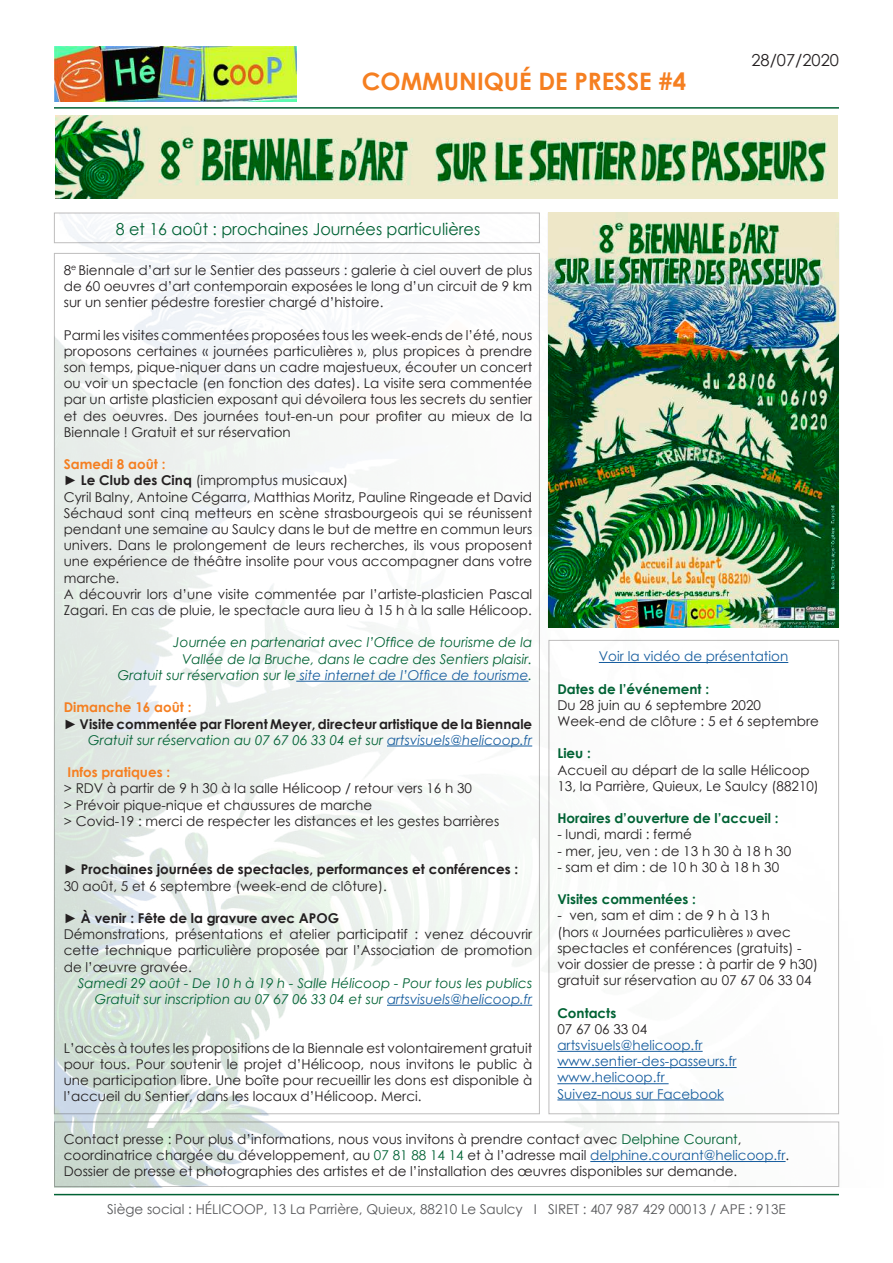
<style>
.page{position:relative;width:893px;height:1263px;background:#fff}
.page>*{position:absolute;margin:0;border:0;box-sizing:border-box;transform-origin:0 0}
.t1{font:700 24px "Century Gothic";color:#f57f21}
.t2{font:16.5px "Century Gothic";color:#006234}
.t3{font:16.5px "Century Gothic";color:#231f20}
.t4{font:13.5px/16.2px "Century Gothic";color:#231f20}
.t5{font:italic 13.5px/16.2px "Century Gothic";color:#006234;text-align:right}
.t6{font:700 13.5px/16.2px "Century Gothic";color:#231f20;text-align:right}
.t7{font:13.5px/16.2px "Century Gothic";color:#175d9e}
.t8{font:13.5px "Century Gothic";color:#57585a}
.t9{font:700 13.5px "Century Gothic";color:#006234}
.t10{font:700 13.5px "Century Gothic";color:#f57f21}
.s1{font-weight:700;color:#f57f21}
.s2{font-weight:700}
.s3{color:#175d9e}
.s4{font-weight:400;font-style:italic;color:#006234}
.s5{font-weight:400;font-style:italic;color:#175d9e}
.s6{color:#006234}
</style>
<div class="page">
<img style="left:54px;top:218px;width:786px;height:969px">
<hr style="left:599px;top:662px;width:189px;height:1px;background:#175d9e">
<hr style="left:557px;top:1051px;width:146px;height:1px;background:#175d9e">
<hr style="left:557px;top:1067px;width:180px;height:1px;background:#175d9e">
<hr style="left:557px;top:1083px;width:112px;height:1px;background:#175d9e">
<hr style="left:557px;top:1099px;width:167px;height:1px;background:#175d9e">
<img style="left:54px;top:47px;width:243px;height:54px">
<hr style="left:54px;top:107px;width:785px;height:2px;background:#006234">
<img style="left:55px;top:115px;width:782px;height:83px">
<hr style="left:296px;top:681px;width:232px;height:1px;background:#175d9e">
<hr style="left:387px;top:746px;width:145px;height:1px;background:#175d9e">
<hr style="left:387px;top:1005px;width:145px;height:1px;background:#175d9e">
<hr style="left:54px;top:1194px;width:785px;height:1px;background:#006234">
<img style="left:548px;top:213px;width:290px;height:414px">
<hr style="left:590px;top:1161px;width:196px;height:1px;background:#175d9e">
<h1 class="t1" style="left:362px;top:63px;width:326px">COMMUNIQUÉ DE PRESSE #4</h1>
<p class="t3" style="left:751px;top:49px;width:89px">28/07/2020</p>
<p class="t2" style="left:116px;top:217px;width:366px">8 et 16 août : prochaines Journées particulières</p>
<p class="t4" style="left:64px;top:262px;width:470px;text-align:justify">8<sup>e</sup> Biennale d’art sur le Sentier des passeurs : galerie à ciel ouvert de plus de 60 oeuvres d’art contemporain exposées le long d’un circuit de 9 km sur un sentier pédestre forestier chargé d’histoire.</p>
<p class="t4" style="left:64px;top:326px;width:470px;text-align:justify">Parmi les visites commentées proposées tous les week-ends de l’été, nous proposons certaines « journées particulières », plus propices à prendre son temps, pique-niquer dans un cadre majestueux, écouter un concert ou voir un spectacle (en fonction des dates). La visite sera commentée par un artiste plasticien exposant qui dévoilera tous les secrets du sentier et des oeuvres. Des journées tout-en-un pour profiter au mieux de la Biennale ! Gratuit et sur réservation</p>
<p class="t4" style="left:64px;top:456px;width:470px"><span class="s1">Samedi 8 août :<br></span><span class="s2">► Le Club des Cinq</span> (impromptus musicaux)<br>Cyril Balny, Antoine Cégarra, Matthias Moritz, Pauline Ringeade et David Séchaud sont cinq metteurs en scène strasbourgeois qui se réunissent pendant une semaine au Saulcy dans le but de mettre en commun leurs univers. Dans le prolongement de leurs recherches, ils vous proposent une expérience de théâtre insolite pour vous accompagner dans votre marche.<br>A découvrir lors d’une visite commentée par l’artiste-plasticien Pascal Zagari. En cas de pluie, le spectacle aura lieu à 15 h à la salle Hélicoop.</p>
<p class="t5" style="left:118px;top:634px;width:416px">Journée en partenariat avec l’Office de tourisme de la<br>Vallée de la Bruche, dans le cadre des Sentiers plaisir.<br>Gratuit sur réservation sur le <span class="s3">site internet de l’Office de tourisme</span>.</p>
<p class="t10" style="left:64px;top:697px;width:129px">Dimanche 16 août :</p>
<p class="t6" style="left:64px;top:715px;width:470px">► Visite commentée par Florent Meyer, directeur artistique de la Biennale<br><span class="s4">Gratuit sur réservation au 07 67 06 33 04 et sur</span> <span class="s5">artsvisuels@helicoop.fr</span></p>
<p class="t10" style="left:68px;top:762px;width:104px">Infos pratiques :</p>
<p class="t4" style="left:64px;top:780px;width:437px">&gt; RDV à partir de 9 h 30 à la salle Hélicoop / retour vers 16 h 30<br>&gt; Prévoir pique-nique et chaussures de marche<br>&gt; Covid-19 : merci de respecter les distances et les gestes barrières</p>
<p class="t6" style="left:64px;top:861px;width:456px">► Prochaines journées de spectacles, performances et conférences :</p>
<p class="t4" style="left:64px;top:877px;width:324px">30 août, 5 et 6 septembre (week-end de clôture).</p>
<p class="t6" style="left:64px;top:909px;width:277px">► À venir : Fête de la gravure avec APOG</p>
<p class="t4" style="left:64px;top:926px;width:470px;text-align:justify">Démonstrations, présentations et atelier participatif : venez découvrir cette technique particulière proposée par l’Association de promotion de l’œuvre gravée.</p>
<p class="t5" style="left:78px;top:974px;width:456px">Samedi 29 août - De 10 h à 19 h - Salle Hélicoop - Pour tous les publics<br>Gratuit sur inscription au 07 67 06 33 04 et sur <span class="s3">artsvisuels@helicoop.fr</span></p>
<p class="t4" style="left:64px;top:1039px;width:470px;text-align:justify">L’accès à toutes les propositions de la Biennale est volontairement gratuit pour tous. Pour soutenir le projet d’Hélicoop, nous invitons le public à une participation libre. Une boîte pour recueillir les dons est disponible à l’accueil du Sentier, dans les locaux d’Hélicoop. Merci.</p>
<p class="t7" style="left:599px;top:648px;width:191px">Voir la vidéo de présentation</p>
<p class="t9" style="left:557px;top:678px;width:153px">Dates de l’événement :</p>
<p class="t4" style="left:557px;top:697px;width:263px">Du 28 juin au 6 septembre 2020<br>Week-end de clôture : 5 et 6 septembre</p>
<p class="t9" style="left:557px;top:743px;width:35px">Lieu :</p>
<p class="t4" style="left:557px;top:761px;width:263px">Accueil au départ de la salle Hélicoop<br>13, la Parrière, Quieux, Le Saulcy (88210)</p>
<p class="t9" style="left:557px;top:808px;width:223px">Horaires d’ouverture de l’accueil :</p>
<p class="t4" style="left:557px;top:826px;width:136px">- lundi, mardi : fermé</p>
<p class="t4" style="left:557px;top:842px;width:235px">- mer, jeu, ven : de 13 h 30 à 18 h 30</p>
<p class="t4" style="left:557px;top:859px;width:223px">- sam et dim : de 10 h 30 à 18 h 30</p>
<p class="t9" style="left:557px;top:889px;width:140px">Visites commentées :</p>
<p class="t4" style="left:557px;top:907px;width:262px">- ven, sam et dim : de 9 h à 13 h<br>(hors « Journées particulières » avec spectacles et conférences (gratuits) - voir dossier de presse : à partir de 9 h30) gratuit sur réservation au 07 67 06 33 04</p>
<p class="t9" style="left:557px;top:1002px;width:60px">Contacts</p>
<p class="t4" style="left:557px;top:1021px;width:91px">07 67 06 33 04</p>
<p class="t7" style="left:557px;top:1037px;width:181px">artsvisuels@helicoop.fr www.sentier-des-passeurs.fr www.helicoop.fr<br>Suivez-nous sur Facebook</p>
<p class="t4" style="left:64px;top:1131px;width:727px">Contact presse : Pour plus d’informations, nous vous invitons à prendre contact avec <span class="s6">Delphine Courant</span>, coordinatrice chargée du développement, au <span class="s6">07 81 88 14 14</span> et à l’adresse mail <span class="s3">delphine.courant@helicoop.fr</span>.<br>Dossier de presse et photographies des artistes et de l’installation des œuvres disponibles sur demande.</p>
<p class="t8" style="left:107px;top:1199px;width:680px">Siège social : HÉLICOOP, 13 La Parrière, Quieux, 88210 Le Saulcy I SIRET : 407 987 429 00013 / APE : 913E</p>
</div>
